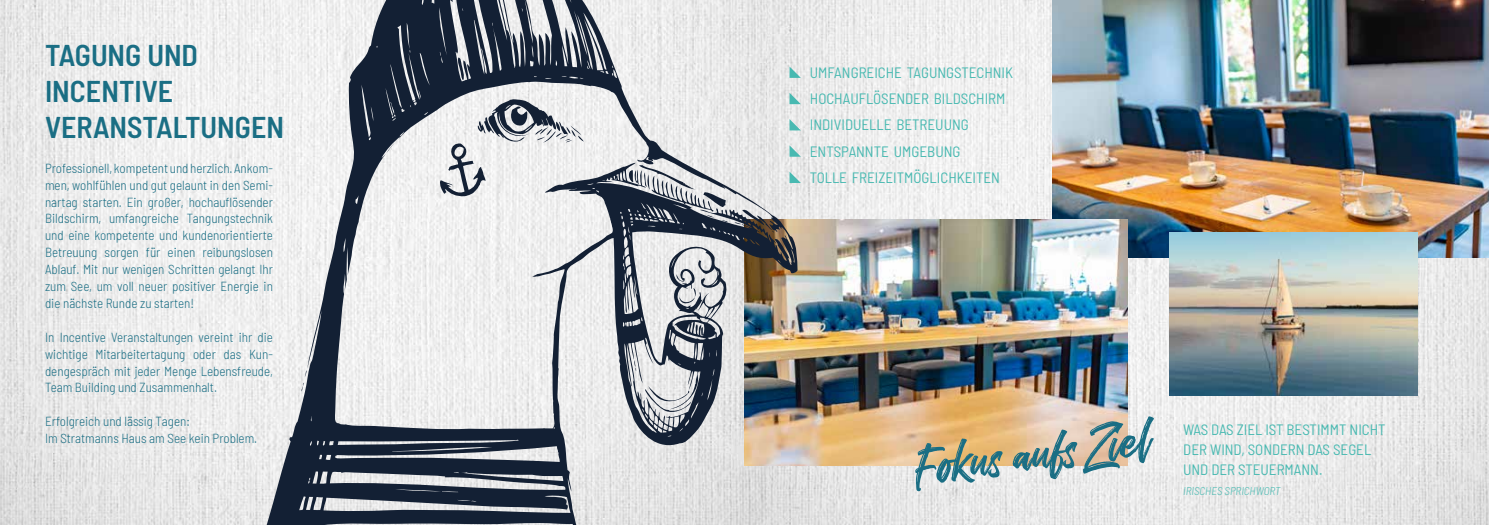
<style>
.page{position:relative;width:1489px;height:525px;background:#fff}
.page>*{position:absolute;margin:0;border:0;box-sizing:border-box;transform-origin:0 0}
.t1{font:57.25px "The Historia Demo";color:#1a6e84}
.t2{font:600 semi-condensed 30px/36px "Barlow";color:#1a6e84}
.t3{font:semi-condensed 15px/26.2px "Barlow";color:#48b9b1}
.t4{font:300 semi-condensed 13.12px/16.9px "Barlow";color:#1a6e84;text-align:justify}
.t5{font:italic 300 semi-condensed 11.25px "Barlow";color:#48b9b1}
</style>
<div class="page">
<img style="left:797px;top:0;width:691px;height:524px">
<img style="left:0;top:0;width:202px;height:524px">
<img style="left:1052px;top:0;width:436px;height:257px">
<img style="left:797px;top:220px;width:330px;height:245px">
<img style="left:1169px;top:232px;width:248px;height:164px">
<svg style="left:202px;top:0;width:595px;height:524px;fill:#e9e9e9"></svg>
<svg style="left:626px;top:164px;width:102px;height:58px;background:#898f98"></svg>
<svg style="left:734px;top:209px;width:40px;height:24px"></svg>
<svg style="left:645px;top:386px;width:46px;height:27px"></svg>
<svg style="left:301px;top:370px;width:6px;height:21px"></svg>
<svg style="left:439px;top:99px;width:145px;height:98px"></svg>
<svg style="left:789px;top:66px;width:11px;height:12px"></svg>
<svg style="left:789px;top:93px;width:11px;height:11px"></svg>
<svg style="left:789px;top:119px;width:11px;height:11px"></svg>
<svg style="left:789px;top:145px;width:11px;height:12px"></svg>
<svg style="left:789px;top:171px;width:11px;height:12px"></svg>
<h2 class="t2" style="left:45px;top:35px;width:240px">TAGUNG UND<br>INCENTIVE<br>VERANSTALTUNGEN</h2>
<p class="t4" style="left:45px;top:158px;width:229px">Professionell, kompetent und herzlich. Ankom&shy;men, wohlfühlen und gut gelaunt in den Semi&shy;nartag starten. Ein großer, hochauflösender Bildschirm, umfangreiche Tangungstechnik und eine kompetente und kundenorientierte Betreuung sorgen für einen reibungslosen Ablauf. Mit nur wenigen Schritten gelangt Ihr zum See, um voll neuer positiver Energie in die nächste Runde zu starten!</p>
<p class="t4" style="left:45px;top:327px;width:229px">In Incentive Veranstaltungen vereint ihr die wichtige Mitarbeitertagung oder das Kun&shy;dengespräch mit jeder Menge Lebensfreude, Team Building und Zusammenhalt.</p>
<p class="t4" style="left:45px;top:412px;width:214px">Erfolgreich und lässig Tagen:<br>Im Stratmanns Haus am See kein Problem.</p>
<p class="t3" style="left:1183px;top:418px;width:204px;line-height:20px">WAS DAS ZIEL IST BESTIMMT NICHT<br>DER WIND, SONDERN DAS SEGEL<br>UND DER STEUERMANN.</p>
<p class="t3" style="left:809px;top:58px;width:205px">UMFANGREICHE TAGUNGSTECHNIK<br>HOCHAUFLÖSENDER BILDSCHIRM<br>INDIVIDUELLE BETREUUNG<br>ENTSPANNTE UMGEBUNG<br>TOLLE FREIZEITMÖGLICHKEITEN</p>
<h1 class="t1" style="left:912px;top:442px;width:237px;rotate:-7deg">Fokus aufs Ziel</h1>
<p class="t5" style="left:1183px;top:483px;width:99px">IRISCHES SPRICHWORT</p>
</div>
